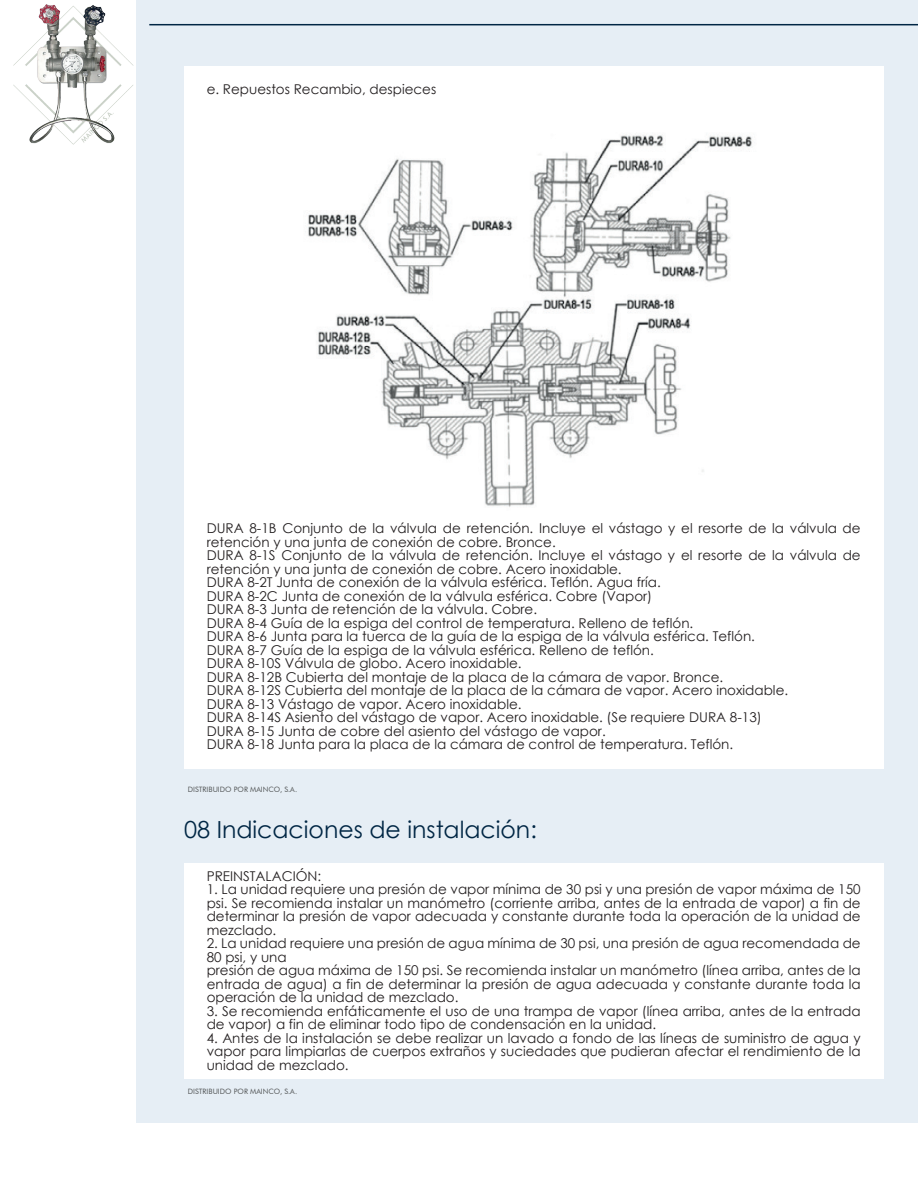
<style>
.page{position:relative;width:918px;height:1188px;background:#fff}
.page>*{position:absolute;margin:0;border:0;box-sizing:border-box;transform-origin:0 0}
.t1{font:23.55px "Century Gothic";color:#002644}
.t2{font:13.5px/13.5px "Century Gothic";color:#231f20}
.t3{font:7.35px "Futura BT";color:#545758}
</style>
<div class="page">
<div style="left:137px;top:0;width:781px;height:1122px;background:#e6eef5"></div>
<hr style="left:149px;top:24px;width:769px;height:1px;background:#002644">
<img style="left:13px;top:0;width:124px;height:150px">
<div style="left:184px;top:66px;width:699px;height:703px;background:#fff"></div>
<div style="left:184px;top:863px;width:699px;height:216px;background:#fff"></div>
<img style="left:308px;top:135px;width:445px;height:372px">
<p class="t2" style="left:207px;top:82px;width:231px">e. Repuestos Recambio, despieces</p>
<p class="t2" style="left:207px;top:521px;width:656px">DURA 8-1B Conjunto de la válvula de retención. Incluye el vástago y el resorte de la válvula de retención y una junta de conexión de cobre. Bronce.<br>DURA 8-1S Conjunto de la válvula de retención. Incluye el vástago y el resorte de la válvula de retención y una junta de conexión de cobre. Acero inoxidable.<br>DURA 8-2T Junta de conexión de la válvula esférica. Teflón. Agua fría.<br>DURA 8-2C Junta de conexión de la válvula esférica. Cobre (Vapor)<br>DURA 8-3 Junta de retención de la válvula. Cobre.<br>DURA 8-4 Guía de la espiga del control de temperatura. Relleno de teflón.<br>DURA 8-6 Junta para la tuerca de la guía de la espiga de la válvula esférica. Teflón.<br>DURA 8-7 Guía de la espiga de la válvula esférica. Relleno de teflón.<br>DURA 8-10S Válvula de globo. Acero inoxidable.<br>DURA 8-12B Cubierta del montaje de la placa de la cámara de vapor. Bronce.<br>DURA 8-12S Cubierta del montaje de la placa de la cámara de vapor. Acero inoxidable.<br>DURA 8-13 Vástago de vapor. Acero inoxidable.<br>DURA 8-14S Asiento del vástago de vapor. Acero inoxidable. (Se requiere DURA 8-13)<br>DURA 8-15 Junta de cobre del asiento del vástago de vapor.<br>DURA 8-18 Junta para la placa de la cámara de control de temperatura. Teflón.</p>
<p class="t3" style="left:188px;top:785px;width:111px">DISTRIBUIDO POR MAINCO, S.A.</p>
<h1 class="t1" style="left:184px;top:813px;width:354px">08 Indicaciones de instalación:</h1>
<p class="t2" style="left:207px;top:869px;width:116px">PREINSTALACIÓN:</p>
<p class="t2" style="left:207px;top:882px;width:656px;text-align:justify">1. La unidad requiere una presión de vapor mínima de 30 psi y una presión de vapor máxima de 150 psi. Se recomienda instalar un manómetro (corriente arriba, antes de la entrada de vapor) a fin de determinar la presión de vapor adecuada y constante durante toda la operación de la unidad de mezclado.</p>
<p class="t2" style="left:207px;top:936px;width:656px">2. La unidad requiere una presión de agua mínima de 30 psi, una presión de agua recomendada de 80 psi, y una<br>presión de agua máxima de 150 psi. Se recomienda instalar un manómetro (línea arriba, antes de la entrada de agua) a fin de determinar la presión de agua adecuada y constante durante toda la operación de la unidad de mezclado.</p>
<p class="t2" style="left:207px;top:1004px;width:655px">3. Se recomienda enfáticamente el uso de una trampa de vapor (línea arriba, antes de la entrada de vapor) a fin de eliminar todo tipo de condensación en la unidad.</p>
<p class="t2" style="left:207px;top:1031px;width:656px;text-align:justify">4. Antes de la instalación se debe realizar un lavado a fondo de las líneas de suministro de agua y vapor para limpiarlas de cuerpos extraños y suciedades que pudieran afectar el rendimiento de la unidad de mezclado.</p>
<p class="t3" style="left:188px;top:1087px;width:111px">DISTRIBUIDO POR MAINCO, S.A.</p>
</div>
